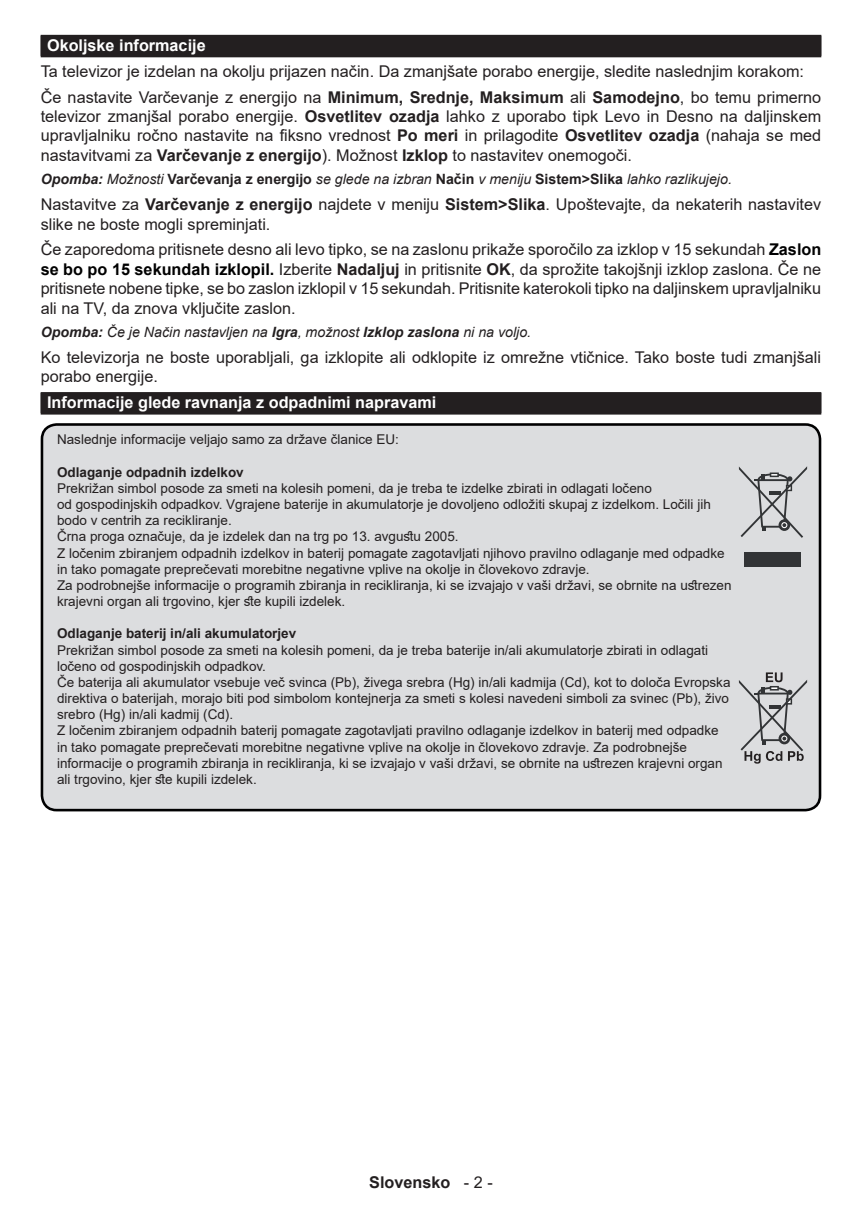
<style>
.page{position:relative;width:862px;height:1212px;background:#fff}
.page>*{position:absolute;margin:0;border:0;box-sizing:border-box;transform-origin:0 0}
.t1{font:16.2px/19.3px "Arial";color:#231f20}
.t2{font:700 16.2px "Arial";color:#fff}
.t3{font:700 16.2px "Arial";color:#231f20}
.t4{font:italic 14.17px "Arial";color:#231f20}
.t5{font:13.5px/16.2px "Arial";color:#231f20}
.t6{font:700 13.5px "Arial";color:#231f20}
.s1{font-weight:700}
.s2{font-weight:700;font-style:normal}
.s3{font-weight:700;color:#000001}
.s4{font-weight:400}
</style>
<div class="page">
<div style="left:41px;top:35px;width:779px;height:22px;background:#231f20"></div>
<div style="left:41px;top:392px;width:779px;height:23px;background:#231f20"></div>
<div style="left:42px;top:424px;width:777px;height:386px;background:#dcdddf;border-radius:15px"></div>
<div style="left:41px;top:423px;width:779px;height:388px;border:3px solid #000001;border-radius:15px"></div>
<svg style="left:738px;top:466px;width:68px;height:72px"></svg>
<div style="left:743px;top:552px;width:57px;height:14px;background:#323436"></div>
<svg style="left:738px;top:672px;width:68px;height:92px"></svg>
<p class="t2" style="left:47px;top:34px;width:160px">Okoljske informacije</p>
<p class="t1" style="left:41px;top:58px;width:781px;line-height:25.9px">Ta televizor je izdelan na okolju prijazen način. Da zmanjšate porabo energije, sledite naslednjim korakom:<br>Če nastavite Varčevanje z energijo na <span class="s1">Minimum, Srednje, Maksimum</span> ali <span class="s1">Samodejno</span>, bo temu primerno</p>
<p class="t1" style="left:41px;top:107px;width:781px;text-align:justify">televizor zmanjšal porabo energije. <span class="s1">Osvetlitev ozadja</span> lahko z uporabo tipk Levo in Desno na daljinskem upravljalniku ročno nastavite na fiksno vrednost <span class="s1">Po meri</span> in prilagodite <span class="s1">Osvetlitev ozadja</span> (nahaja se med nastavitvami za <span class="s1">Varčevanje z energijo</span>). Možnost <span class="s1">Izklop</span> to nastavitev onemogoči.</p>
<p class="t4" style="left:41px;top:170px;width:692px"><span class="s1">Opomba:</span> Možnosti <span class="s2">Varčevanja z energijo</span> se glede na izbran <span class="s2">Način</span> v meniju <span class="s2">Sistem&gt;Slika</span> lahko razlikujejo.</p>
<p class="t1" style="left:41px;top:195px;width:781px">Nastavitve za <span class="s1">Varčevanje z energijo</span> najdete v meniju <span class="s1">Sistem&gt;Slika</span>. Upoštevajte, da nekaterih nastavitev slike ne boste mogli spreminjati.</p>
<p class="t1" style="left:41px;top:240px;width:781px;text-align:justify">Če zaporedoma pritisnete desno ali levo tipko, se na zaslonu prikaže sporočilo za izklop v 15 sekundah <span class="s3">Zaslon se bo po 15 sekundah izklopil.</span> Izberite <span class="s1">Nadaljuj</span> in pritisnite <span class="s1">OK</span>, da sprožite takojšnji izklop zaslona. Če ne pritisnete nobene tipke, se bo zaslon izklopil v 15 sekundah. Pritisnite katerokoli tipko na daljinskem upravljalniku ali na TV, da znova vključite zaslon.</p>
<p class="t4" style="left:41px;top:323px;width:492px"><span class="s1">Opomba:</span> Če je Način nastavljen na <span class="s1">Igra</span>, možnost <span class="s1">Izklop zaslona</span> ni na voljo.</p>
<p class="t1" style="left:41px;top:347px;width:781px">Ko televizorja ne boste uporabljali, ga izklopite ali odklopite iz omrežne vtičnice. Tako boste tudi zmanjšali porabo energije.</p>
<p class="t2" style="left:47px;top:391px;width:390px">Informacije glede ravnanja z odpadnimi napravami</p>
<p class="t5" style="left:57px;top:431px;width:343px">Naslednje informacije veljajo samo za države članice EU:</p>
<p class="t6" style="left:57px;top:462px;width:188px">Odlaganje odpadnih izdelkov</p>
<p class="t5" style="left:57px;top:480px;width:675px">Prekrižan simbol posode za smeti na kolesih pomeni, da je treba te izdelke zbirati in odlagati ločeno<br>od gospodinjskih odpadkov. Vgrajene baterije in akumulatorje je dovoljeno odložiti skupaj z izdelkom. Ločili jih bodo v centrih za recikliranje.<br>Črna proga označuje, da je izdelek dan na trg po 13. avgustu 2005.<br>Z ločenim zbiranjem odpadnih izdelkov in baterij pomagate zagotavljati njihovo pravilno odlaganje med odpadke in tako pomagate preprečevati morebitne negativne vplive na okolje in človekovo zdravje.<br>Za podrobnejše informacije o programih zbiranja in recikliranja, ki se izvajajo v vaši državi, se obrnite na ustrezen krajevni organ ali trgovino, kjer ste kupili izdelek.</p>
<p class="t6" style="left:57px;top:624px;width:241px">Odlaganje baterij in/ali akumulatorjev</p>
<p class="t5" style="left:57px;top:642px;width:674px">Prekrižan simbol posode za smeti na kolesih pomeni, da je treba baterije in/ali akumulatorje zbirati in odlagati ločeno od gospodinjskih odpadkov.<br>Če baterija ali akumulator vsebuje več svinca (Pb), živega srebra (Hg) in/ali kadmija (Cd), kot to določa Evropska direktiva o baterijah, morajo biti pod simbolom kontejnerja za smeti s kolesi navedeni simboli za svinec (Pb), živo srebro (Hg) in/ali kadmij (Cd).<br>Z ločenim zbiranjem odpadnih baterij pomagate zagotavljati pravilno odlaganje izdelkov in baterij med odpadke in tako pomagate preprečevati morebitne negativne vplive na okolje in človekovo zdravje. Za podrobnejše informacije o programih zbiranja in recikliranja, ki se izvajajo v vaši državi, se obrnite na ustrezen krajevni organ ali trgovino, kjer ste kupili izdelek.</p>
<p class="t3" style="left:369px;top:1171px;width:125px">Slovensko <span class="s4">- 2 -</span></p>
</div>
